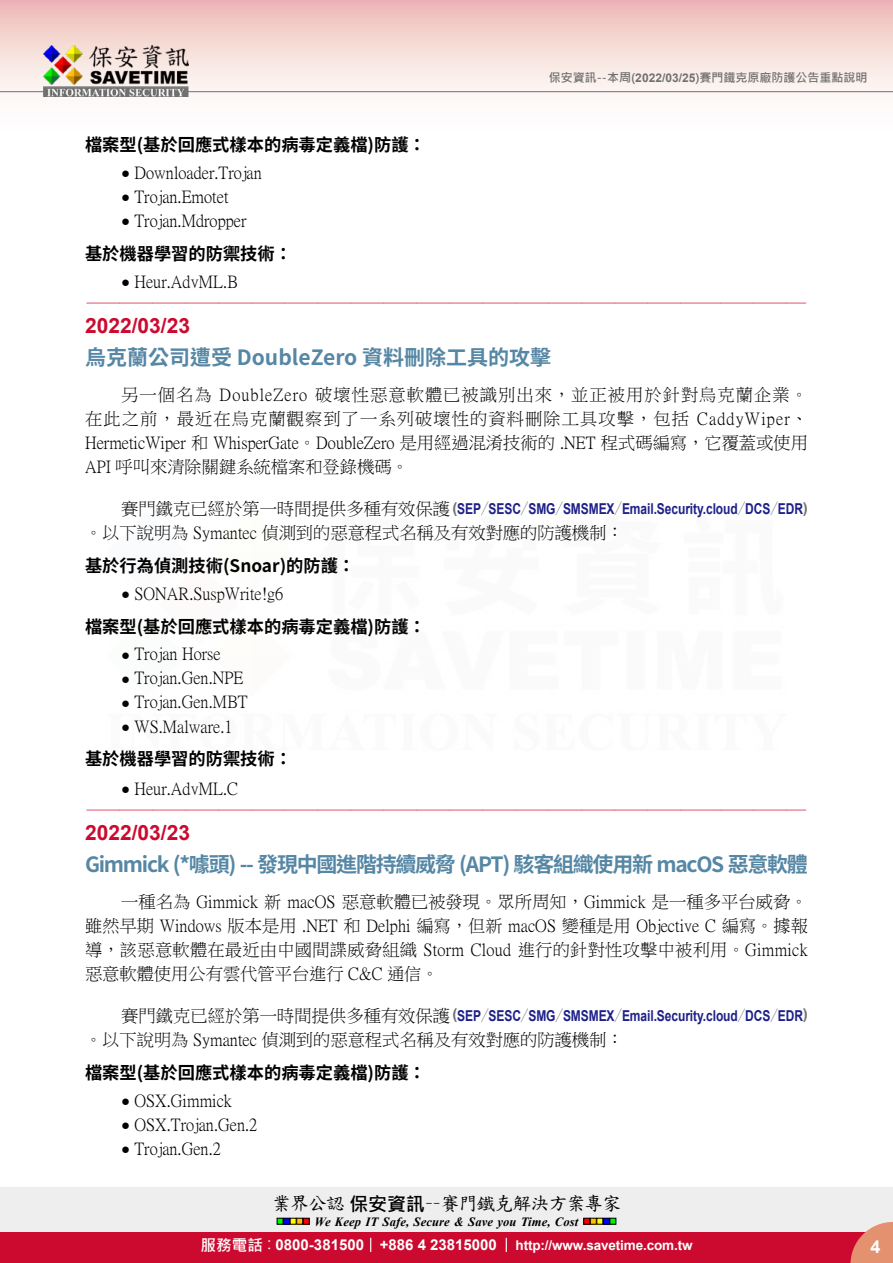
<style>
.page{position:relative;width:893px;height:1263px;background:#fff}
.page>*{position:absolute;margin:0;border:0;box-sizing:border-box;transform-origin:0 0}
.t1{font:700 21px "Source Han Sans TW";letter-spacing:-.06em;color:#5687a5}
.t2{font:700 21px "Source Han Sans TW";color:#5687a5}
.t3{font:700 21px "Arial";color:#cc0a2f}
.t4{font:18.9px "DF Kai Shu SB Estd BF";letter-spacing:-.05em;color:#000}
.t5{font:700 18px "Arial";color:#fff}
.t6{font:17.25px/24.2px "P Ming Li U";color:#000;text-align:justify}
.t7{font:700 17.25px "Source Han Sans TW";color:#000}
.t8{font:16.5px "DF Kai Shu SB Estd BF";color:#cc0a2f}
.t9{font:700 15px "Arial";letter-spacing:-.005em;color:#1d2088;scale:.8 1}
.t10{font:700 13.5px "Arial";letter-spacing:-.01em;color:#fff}
.t11{font:italic 700 12.6px "Times New Roman";letter-spacing:.005em;color:#000}
.t12{font:700 12px "Microsoft Jheng Hei";color:#727171}
.s1{font-family:"Arial"}
.s2{font-family:"Arial";font-size:15px}
.s3{font-family:"P Ming Li U";font-weight:400;font-size:17.25px;color:#000}
.s4{color:#727171}
.s5{font-family:"Source Han Sans TW";font-weight:800;color:#727171}
.s6{font-family:"Microsoft Jheng Hei";font-weight:700}
.s7{font-family:"Microsoft Jheng Hei";font-size:15.6px}
.s8{font-family:"Microsoft Jheng Hei";font-weight:400;font-size:15.6px}
.s9{font-size:15px}
</style>
<div class="page">
<div style="left:0;top:1187px;width:893px;height:49px;background:#eee"></div>
<svg style="left:277px;top:1218px;width:32px;height:6px"></svg>
<svg style="left:584px;top:1218px;width:32px;height:6px"></svg>
<div style="left:0;top:1232px;width:893px;height:31px;background:#cc0a2f"></div>
<svg style="left:850px;top:1222px;width:43px;height:41px"></svg>
<svg style="left:370px;top:1238px;width:1px;height:14px"></svg>
<svg style="left:506px;top:1238px;width:1px;height:14px"></svg>
<div style="left:0;top:0;width:893px;height:141px;background:linear-gradient(to bottom,#efc0bb,#fff)"></div>
<hr style="left:0;top:91px;width:893px;height:1px;background:#727171">
<img style="left:44px;top:46px;width:145px;height:51px">
<p class="t12" style="left:549px;top:70px;width:320px">保安資訊--本周(<span class="s1">2022/03/25</span>)賽門鐵克原廠防護公告重點說明</p>
<p class="t7" style="left:85px;top:135px;width:342px">檔案型(基於回應式樣本的病毒定義檔)防護：</p>
<p class="t6" style="left:121px;top:161px;width:142px"><span class="s2">●</span> Downloader.Trojan</p>
<p class="t6" style="left:121px;top:185px;width:109px"><span class="s2">●</span> Trojan.Emotet</p>
<p class="t6" style="left:121px;top:209px;width:127px"><span class="s2">●</span> Trojan.Mdropper</p>
<p class="t7" style="left:85px;top:244px;width:209px">基於機器學習的防禦技術：</p>
<p class="t6" style="left:121px;top:270px;width:118px"><span class="s2">●</span> Heur.AdvML.B</p>
<p class="t8" style="left:86px;top:295px;width:723px">-------------------------------------------------------------------------------------------------------------</p>
<p class="t3" style="left:85px;top:311px;width:107px">2022/03/23</p>
<p class="t2" style="left:85px;top:345px;width:468px">烏克蘭公司遭受 DoubleZero 資料刪除工具的攻擊</p>
<p class="t6" style="left:85px;top:383px;width:725px;text-indent:36px">另一個名為 DoubleZero 破壞性惡意軟體已被識別出來，並正被用於針對烏克蘭企業。在此之前，最近在烏克蘭觀察到了一系列破壞性的資料刪除工具攻擊，包括 CaddyWiper、HermeticWiper 和 WhisperGate。DoubleZero 是用經過混淆技術的 .NET 程式碼編寫，它覆蓋或使用API 呼叫來清除關鍵系統檔案和登錄機碼。</p>
<p class="t9" style="left:121px;top:498px;width:860px"><span class="s3">賽門鐵克已經於第一時間提供多種有效保護</span><span class="s4">(</span>SEP<span class="s5">／</span>SESC<span class="s5">／</span>SMG<span class="s5">／</span>SMSMEX<span class="s5">／</span>Email.Security.cloud<span class="s5">／</span>DCS<span class="s5">／</span>EDR<span class="s4">)</span></p>
<p class="t6" style="left:85px;top:521px;width:540px">。以下說明為 Symantec 偵測到的惡意程式名稱及有效對應的防護機制：</p>
<p class="t7" style="left:85px;top:556px;width:272px">基於行為偵測技術(Snoar)的防護：</p>
<p class="t6" style="left:121px;top:581px;width:164px"><span class="s2">●</span> SONAR.SuspWrite!g6</p>
<p class="t7" style="left:85px;top:616px;width:342px">檔案型(基於回應式樣本的病毒定義檔)防護：</p>
<p class="t6" style="left:121px;top:642px;width:101px"><span class="s2">●</span> Trojan Horse</p>
<p class="t6" style="left:121px;top:666px;width:124px"><span class="s2">●</span> Trojan.Gen.NPE</p>
<p class="t6" style="left:121px;top:690px;width:128px"><span class="s2">●</span> Trojan.Gen.MBT</p>
<p class="t6" style="left:121px;top:714px;width:113px"><span class="s2">●</span> WS.Malware.1</p>
<p class="t7" style="left:85px;top:749px;width:209px">基於機器學習的防禦技術：</p>
<p class="t6" style="left:121px;top:776px;width:118px"><span class="s2">●</span> Heur.AdvML.C</p>
<p class="t8" style="left:86px;top:802px;width:723px">-------------------------------------------------------------------------------------------------------------</p>
<p class="t3" style="left:85px;top:818px;width:107px">2022/03/23</p>
<p class="t1" style="left:85px;top:852px;width:724px">Gimmick (*噱頭) -- 發現中國進階持續威脅 (APT) 駭客組織使用新 macOS 惡意軟體</p>
<p class="t6" style="left:85px;top:889px;width:724px;text-indent:36px">一種名為 Gimmick 新 macOS 惡意軟體已被發現。眾所周知，Gimmick 是一種多平台威脅。雖然早期 Windows 版本是用 .NET 和 Delphi 編寫，但新 macOS 變種是用 Objective C 編寫。據報導，該惡意軟體在最近由中國間諜威脅組織 Storm Cloud 進行的針對性攻擊中被利用。Gimmick惡意軟體使用公有雲代管平台進行 C&amp;C 通信。</p>
<p class="t9" style="left:121px;top:1005px;width:860px"><span class="s3">賽門鐵克已經於第一時間提供多種有效保護</span><span class="s4">(</span>SEP<span class="s5">／</span>SESC<span class="s5">／</span>SMG<span class="s5">／</span>SMSMEX<span class="s5">／</span>Email.Security.cloud<span class="s5">／</span>DCS<span class="s5">／</span>EDR<span class="s4">)</span></p>
<p class="t6" style="left:85px;top:1027px;width:540px">。以下說明為 Symantec 偵測到的惡意程式名稱及有效對應的防護機制：</p>
<p class="t7" style="left:85px;top:1063px;width:342px">檔案型(基於回應式樣本的病毒定義檔)防護：</p>
<p class="t6" style="left:121px;top:1088px;width:112px"><span class="s2">●</span> OSX.Gimmick</p>
<p class="t6" style="left:121px;top:1112px;width:138px"><span class="s2">●</span> OSX.Trojan.Gen.2</p>
<p class="t6" style="left:121px;top:1136px;width:101px"><span class="s2">●</span> Trojan.Gen.2</p>
<p class="t4" style="left:272px;top:1194px;width:351px">業界公認<span class="s6">保安資訊</span>－－賽門鐵克解決方案專家</p>
<p class="t11" style="left:315px;top:1212px;width:265px">We Keep IT Safe, Secure &amp; Save you Time, Cost</p>
<p class="t10" style="left:200px;top:1235px;width:494px"><span class="s7">服務電話</span><span class="s8">：</span><span class="s9">0800-381500 +886 4 23815000</span> http://www.savetime.com.tw</p>
<p class="t5" style="left:870px;top:1234px;width:12px">4</p>
</div>
